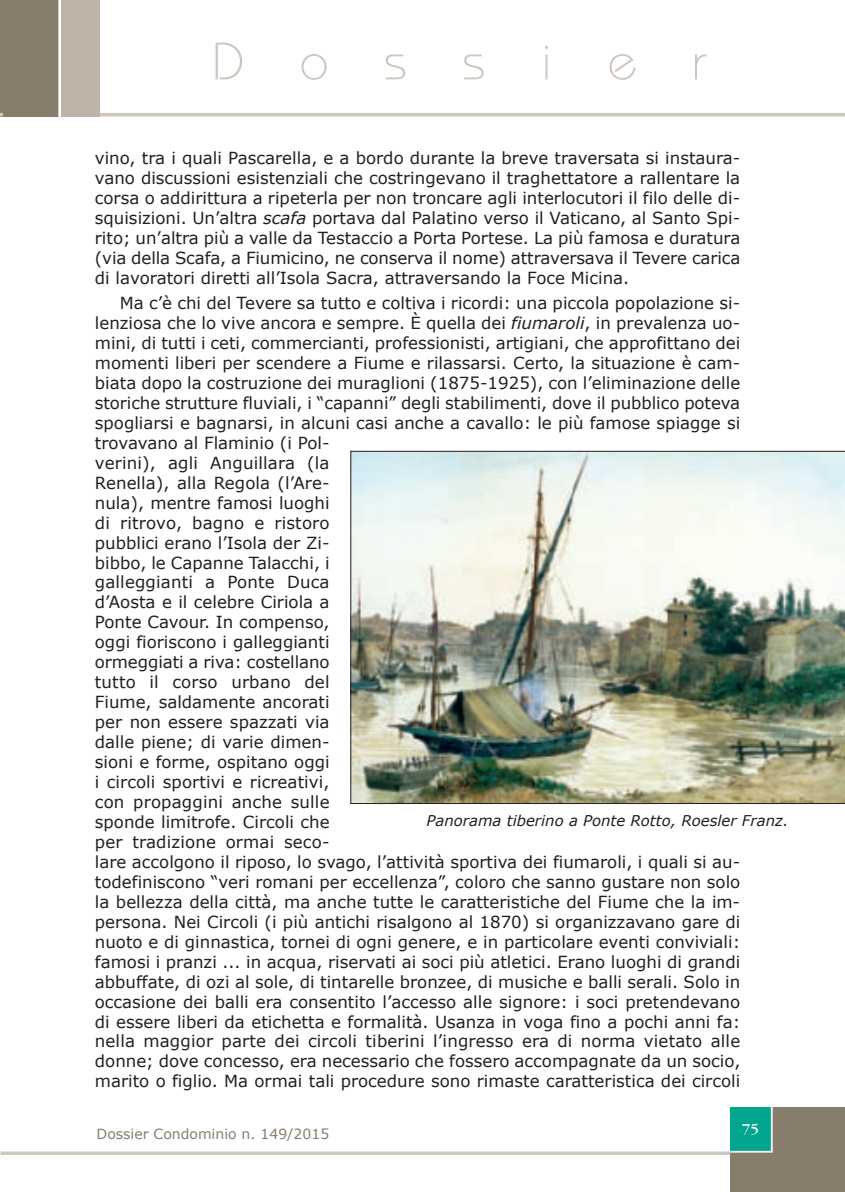
<style>
.page{position:relative;width:845px;height:1192px;background:#fff}
.page>*{position:absolute;margin:0;border:0;box-sizing:border-box;transform-origin:0 0}
.t1{font:300 52.5px "Bauhaus";letter-spacing:1.05em;color:#cec7be}
.t2{font:16.62px/19.9px "Verdana";color:#231f20;text-align:justify}
.t3{font:15.75px "Garamond IT Cby BT";color:#fff}
.t4{font:italic 14.88px "Verdana";color:#231f20}
.t5{font:14px "Verdana";color:#877d6b}
.s1{font-style:italic}
</style>
<div class="page">
<div style="left:730px;top:1107px;width:114px;height:85px;background:#877d6b"></div>
<div style="left:730px;top:1107px;width:41px;height:44px;background:#00a78e"></div>
<div style="left:1px;top:0;width:99px;height:117px;background:#877d6b"></div>
<svg style="left:1px;top:1151px;width:729px;height:4px;background:#d3cdc5"></svg>
<svg style="left:58px;top:0;width:3px;height:117px"></svg>
<div style="left:61px;top:0;width:39px;height:117px;background:#bdb4a7"></div>
<hr style="left:770px;top:1107px;width:2px;height:44px;background:#fff">
<hr style="left:730px;top:1151px;width:42px;height:1px;background:#fff">
<hr style="left:100px;top:113px;width:744px;height:3px;background:#cec7be">
<img style="left:350px;top:451px;width:494px;height:353px">
<h1 class="t1" style="left:212px;top:42px;width:495px">Dossier</h1>
<p class="t2" style="left:95px;top:148px;width:647px">vino, tra i quali Pascarella, e a bordo durante la breve traversata si instaura&shy;vano discussioni esistenziali che costringevano il traghettatore a rallentare la corsa o addirittura a ripeterla per non troncare agli interlocutori il filo delle di&shy;squisizioni. Un’altra <span class="s1">scafa</span> portava dal Palatino verso il Vaticano, al Santo Spi&shy;rito; un’altra più a valle da Testaccio a Porta Portese. La più famosa e duratura (via della Scafa, a Fiumicino, ne conserva il nome) attraversava il Tevere carica di lavoratori diretti all’Isola Sacra, attraversando la Foce Micina.</p>
<p class="t2" style="left:95px;top:292px;width:647px;text-align:left;text-indent:25px">Ma c’è chi del Tevere sa tutto e coltiva i ricordi: una piccola popolazione si&shy;lenziosa che lo vive ancora e sempre. È quella dei <span class="s1">fiumaroli</span>, in prevalenza uo&shy;mini, di tutti i ceti, commercianti, professionisti, artigiani, che approfittano dei momenti liberi per scendere a Fiume e rilassarsi. Certo, la situazione è cam&shy;biata dopo la costruzione dei muraglioni (1875-1925), con l’eliminazione delle storiche strutture fluviali, i “capanni” degli stabilimenti, dove il pubblico poteva spogliarsi e bagnarsi, in alcuni casi anche a cavallo: le più famose spiagge si trovavano al Flaminio (i Pol-<br>verini), agli Anguillara (la<br>Renella), alla Regola (l’Are-<br>nula), mentre famosi luoghi<br>di ritrovo, bagno e ristoro<br>pubblici erano l’Isola der Zi-<br>bibbo, le Capanne Talacchi, i<br>galleggianti a Ponte Duca<br>d’Aosta e il celebre Ciriola a<br>Ponte Cavour. In compenso,<br>oggi fioriscono i galleggianti<br>ormeggiati a riva: costellano<br>tutto il corso urbano del<br>Fiume, saldamente ancorati<br>per non essere spazzati via<br>dalle piene; di varie dimen-<br>sioni e forme, ospitano oggi<br>i circoli sportivi e ricreativi,<br>con propaggini anche sulle<br>sponde limitrofe. Circoli che<br>per tradizione ormai seco-<br>lare accolgono il riposo, lo svago, l’attività sportiva dei fiumaroli, i quali si au&shy;todefiniscono “veri romani per eccellenza”, coloro che sanno gustare non solo la bellezza della città, ma anche tutte le caratteristiche del Fiume che la im&shy;persona. Nei Circoli (i più antichi risalgono al 1870) si organizzavano gare di nuoto e di ginnastica, tornei di ogni genere, e in particolare eventi conviviali: famosi i pranzi ... in acqua, riservati ai soci più atletici. Erano luoghi di grandi abbuffate, di ozi al sole, di tintarelle bronzee, di musiche e balli serali. Solo in occasione dei balli era consentito l’accesso alle signore: i soci pretendevano di essere liberi da etichetta e formalità. Usanza in voga fino a pochi anni fa: nella maggior parte dei circoli tiberini l’ingresso era di norma vietato alle donne; dove concesso, era necessario che fossero accompagnate da un socio, marito o figlio. Ma ormai tali procedure sono rimaste caratteristica dei circoli</p>
<p class="t4" style="left:426px;top:811px;width:363px">Panorama tiberino a Ponte Rotto, Roesler Franz.</p>
<p class="t5" style="left:97px;top:1125px;width:234px">Dossier Condominio n. 149/2015</p>
<p class="t3" style="left:741px;top:1123px;width:19px">75</p>
</div>
